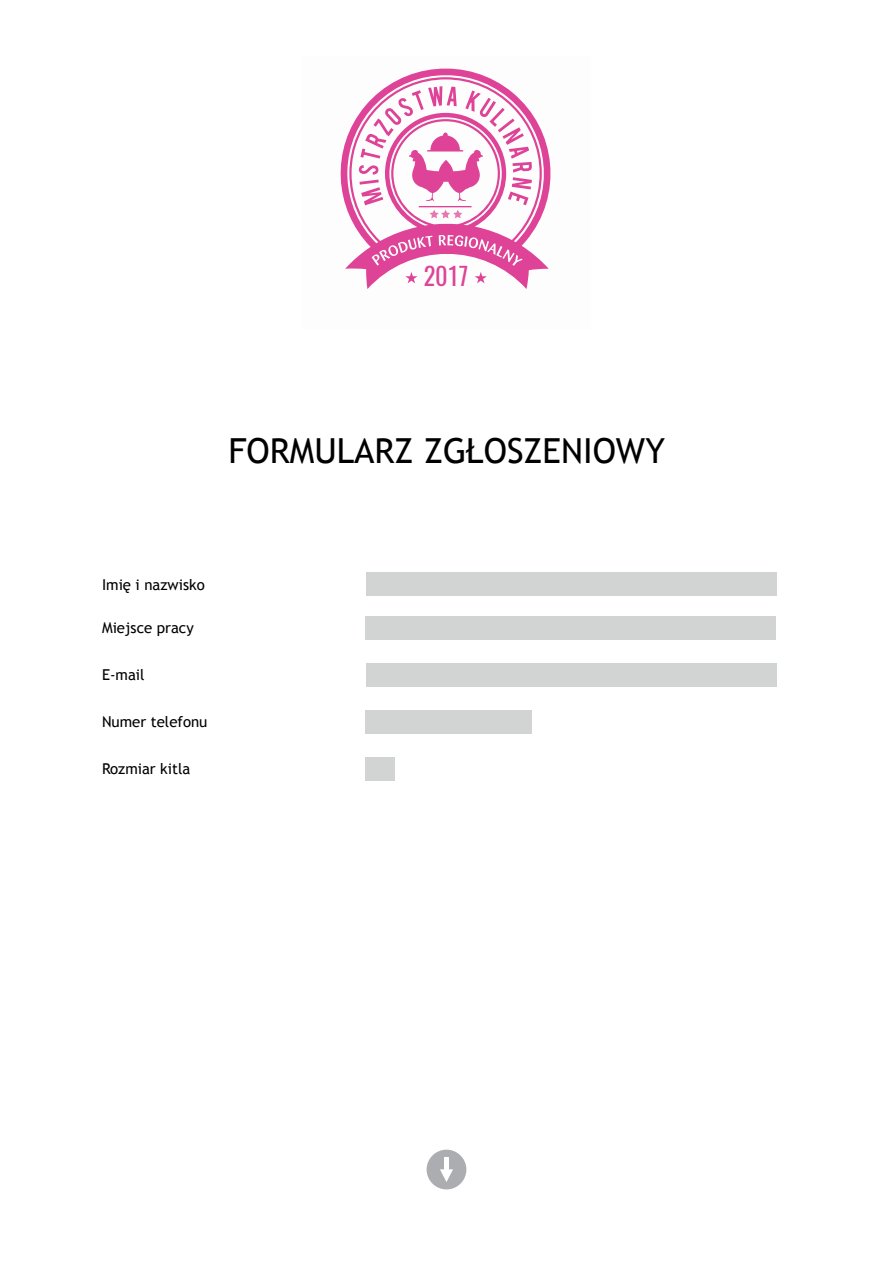
<style>
.page{position:relative;width:893px;height:1263px;background:#fff}
.page>*{position:absolute;margin:0;border:0;box-sizing:border-box;transform-origin:0 0}
.t1{font:34.5px "Trebuchet MS";color:#000}
.t2{font:24.3px "Oswald";color:#de4398}
.t3{font:15px "Trebuchet MS";color:#000}
</style>
<div class="page">
<svg style="left:340px;top:68px;width:211px;height:221px"></svg>
<svg style="left:405px;top:272px;width:12px;height:11px"></svg>
<svg style="left:475px;top:272px;width:12px;height:11px"></svg>
<div style="left:366px;top:573px;width:411px;height:23px;background:#d2d3d3"></div>
<div style="left:366px;top:664px;width:411px;height:23px;background:#d2d3d3"></div>
<div style="left:366px;top:617px;width:410px;height:23px;background:#d2d3d3"></div>
<div style="left:366px;top:711px;width:166px;height:23px;background:#d2d3d3"></div>
<div style="left:366px;top:758px;width:29px;height:23px;background:#d2d3d3"></div>
<div style="left:427px;top:1150px;width:39px;height:39px;background:#abadb0;border-radius:50%"></div>
<div style="left:444px;top:1157px;width:5px;height:14px;background:#fff"></div>
<svg style="left:440px;top:1169px;width:13px;height:13px"></svg>
<h2 class="t2" style="left:424px;top:260px;width:46px">2017</h2>
<h1 class="t1" style="left:228px;top:430px;width:438px">FORMULARZ ZGŁOSZENIOWY</h1>
<p class="t3" style="left:102px;top:576px;width:104px">Imię i nazwisko</p>
<p class="t3" style="left:102px;top:619px;width:93px">Miejsce pracy</p>
<p class="t3" style="left:102px;top:666px;width:44px">E-mail</p>
<p class="t3" style="left:102px;top:713px;width:107px">Numer telefonu</p>
<p class="t3" style="left:102px;top:760px;width:90px">Rozmiar kitla</p>
</div>
